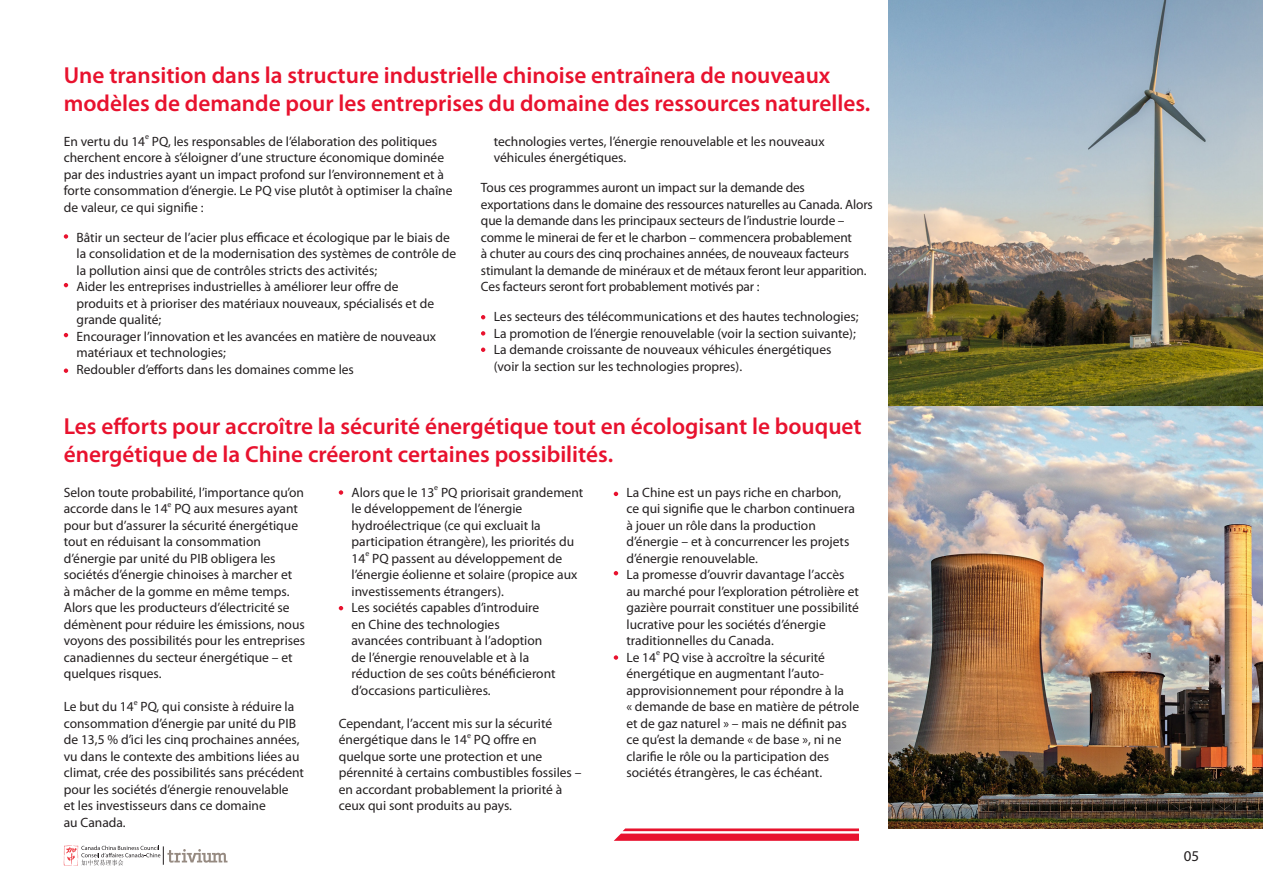
<style>
.page{position:relative;width:1263px;height:893px;background:#fff}
.page>*{position:absolute;margin:0;border:0;box-sizing:border-box;transform-origin:0 0}
.t1{font:600 23.25px/27.9px "Myriad Pro";color:#e8122e}
.t2{font:15px "Myriad Pro";color:#231f20}
.t3{font:13.5px/16.5px "Myriad Pro";color:#231f20}
.t4{font:7.8px "Myriad Pro";color:#231f20}
</style>
<div class="page">
<img style="left:889px;top:0;width:374px;height:407px">
<svg style="left:64px;top:234px;width:4px;height:5px"></svg>
<svg style="left:64px;top:283px;width:4px;height:4px"></svg>
<svg style="left:64px;top:333px;width:4px;height:4px"></svg>
<svg style="left:64px;top:368px;width:4px;height:5px"></svg>
<svg style="left:481px;top:315px;width:4px;height:4px"></svg>
<svg style="left:481px;top:331px;width:4px;height:5px"></svg>
<svg style="left:481px;top:348px;width:4px;height:4px"></svg>
<svg style="left:339px;top:490px;width:4px;height:5px"></svg>
<svg style="left:339px;top:606px;width:4px;height:4px"></svg>
<svg style="left:614px;top:492px;width:4px;height:4px"></svg>
<svg style="left:614px;top:571px;width:4px;height:4px"></svg>
<svg style="left:614px;top:655px;width:4px;height:5px"></svg>
<svg style="left:614px;top:828px;width:245px;height:13px;background:#ed4d62"></svg>
<img style="left:889px;top:407px;width:374px;height:421px">
<svg style="left:64px;top:846px;width:163px;height:19px"></svg>
<p class="t1" style="left:64px;top:61px;width:808px">Une transition dans la structure industrielle chinoise entraînera de nouveaux modèles de demande pour les entreprises du domaine des ressources naturelles.</p>
<p class="t3" style="left:64px;top:133px;width:83px">En vertu du 14</p>
<p class="t4" style="left:145px;top:132px;width:5px">e</p>
<p class="t3" style="left:64px;top:133px;width:390px;text-indent:88px">PQ, les responsables de l’élaboration des politiques cherchent encore à s’éloigner d’une structure économique dominée par des industries ayant un impact profond sur l’environnement et à forte consommation d’énergie. Le PQ vise plutôt à optimiser la chaîne de valeur, ce qui signifie :</p>
<p class="t3" style="left:77px;top:229px;width:381px">Bâtir un secteur de l’acier plus efficace et écologique par le biais de la consolidation et de la modernisation des systèmes de contrôle de la pollution ainsi que de contrôles stricts des activités;</p>
<p class="t3" style="left:77px;top:278px;width:359px">Aider les entreprises industrielles à améliorer leur offre de produits et à prioriser des matériaux nouveaux, spécialisés et de grande qualité;</p>
<p class="t3" style="left:77px;top:328px;width:361px">Encourager l’innovation et les avancées en matière de nouveaux matériaux et technologies;</p>
<p class="t3" style="left:77px;top:361px;width:279px">Redoubler d’efforts dans les domaines comme les</p>
<p class="t3" style="left:494px;top:133px;width:332px">technologies vertes, l’énergie renouvelable et les nouveaux véhicules énergétiques.</p>
<p class="t3" style="left:481px;top:179px;width:393px">Tous ces programmes auront un impact sur la demande des exportations dans le domaine des ressources naturelles au Canada. Alors que la demande dans les principaux secteurs de l’industrie lourde – comme le minerai de fer et le charbon – commencera probablement<br>à chuter au cours des cinq prochaines années, de nouveaux facteurs stimulant la demande de minéraux et de métaux feront leur apparition.<br>Ces facteurs seront fort probablement motivés par :</p>
<p class="t3" style="left:494px;top:308px;width:366px">Les secteurs des télécommunications et des hautes technologies;</p>
<p class="t3" style="left:494px;top:325px;width:364px">La promotion de l’énergie renouvelable (voir la section suivante);</p>
<p class="t3" style="left:494px;top:341px;width:339px">La demande croissante de nouveaux véhicules énergétiques (voir la section sur les technologies propres).</p>
<p class="t1" style="left:64px;top:412px;width:799px">Les efforts pour accroître la sécurité énergétique tout en écologisant le bouquet énergétique de la Chine créeront certaines possibilités.</p>
<p class="t3" style="left:64px;top:484px;width:242px">Selon toute probabilité, l’importance qu’on accorde dans le 14</p>
<p class="t4" style="left:168px;top:499px;width:5px">e</p>
<p class="t3" style="left:64px;top:500px;width:243px;text-indent:111px">PQ aux mesures ayant pour but d’assurer la sécurité énergétique tout en réduisant la consommation d’énergie par unité du PIB obligera les sociétés d’énergie chinoises à marcher et<br>à mâcher de la gomme en même temps.<br>Alors que les producteurs d’électricité se démènent pour réduire les émissions, nous voyons des possibilités pour les entreprises canadiennes du secteur énergétique – et quelques risques.</p>
<p class="t3" style="left:64px;top:698px;width:72px">Le but du 14</p>
<p class="t4" style="left:134px;top:697px;width:5px">e</p>
<p class="t3" style="left:64px;top:698px;width:242px;text-indent:77px">PQ, qui consiste à réduire la consommation d’énergie par unité du PIB de 13,5 % d’ici les cinq prochaines années, vu dans le contexte des ambitions liées au climat, crée des possibilités sans précédent pour les sociétés d’énergie renouvelable<br>et les investisseurs dans ce domaine<br>au Canada.</p>
<p class="t3" style="left:351px;top:484px;width:84px">Alors que le 13</p>
<p class="t4" style="left:434px;top:483px;width:5px">e</p>
<p class="t3" style="left:351px;top:484px;width:233px;text-indent:90px">PQ priorisait grandement le développement de l’énergie hydroélectrique (ce qui excluait la participation étrangère), les priorités du<br>14</p>
<p class="t4" style="left:365px;top:549px;width:5px">e</p>
<p class="t3" style="left:351px;top:550px;width:227px;text-indent:21px">PQ passent au développement de l’énergie éolienne et solaire (propice aux investissements étrangers).</p>
<p class="t3" style="left:351px;top:599px;width:206px">Les sociétés capables d’introduire en Chine des technologies<br>avancées contribuant à l’adoption de l’énergie renouvelable et à la réduction de ses coûts bénéficieront d’occasions particulières.</p>
<p class="t3" style="left:339px;top:715px;width:215px">Cependant, l’accent mis sur la sécurité énergétique dans le 14</p>
<p class="t4" style="left:467px;top:730px;width:5px">e</p>
<p class="t3" style="left:339px;top:731px;width:244px;text-indent:135px">PQ offre en quelque sorte une protection et une pérennité à certains combustibles fossiles – en accordant probablement la priorité à ceux qui sont produits au pays.</p>
<p class="t3" style="left:626px;top:484px;width:230px">La Chine est un pays riche en charbon, ce qui signifie que le charbon continuera à jouer un rôle dans la production d’énergie – et à concurrencer les projets d’énergie renouvelable.</p>
<p class="t3" style="left:626px;top:566px;width:234px">La promesse d’ouvrir davantage l’accès au marché pour l’exploration pétrolière et gazière pourrait constituer une possibilité lucrative pour les sociétés d’énergie traditionnelles du Canada.</p>
<p class="t3" style="left:626px;top:649px;width:31px">Le 14</p>
<p class="t4" style="left:656px;top:648px;width:5px">e</p>
<p class="t3" style="left:626px;top:649px;width:234px;text-indent:36px">PQ vise à accroître la sécurité énergétique en augmentant l’auto&shy;approvisionnement pour répondre à la<br>« demande de base en matière de pétrole et de gaz naturel » – mais ne définit pas ce qu’est la demande « de base », ni ne clarifie le rôle ou la participation des sociétés étrangères, le cas échéant.</p>
<p class="t2" style="left:1184px;top:847px;width:17px">05</p>
</div>
